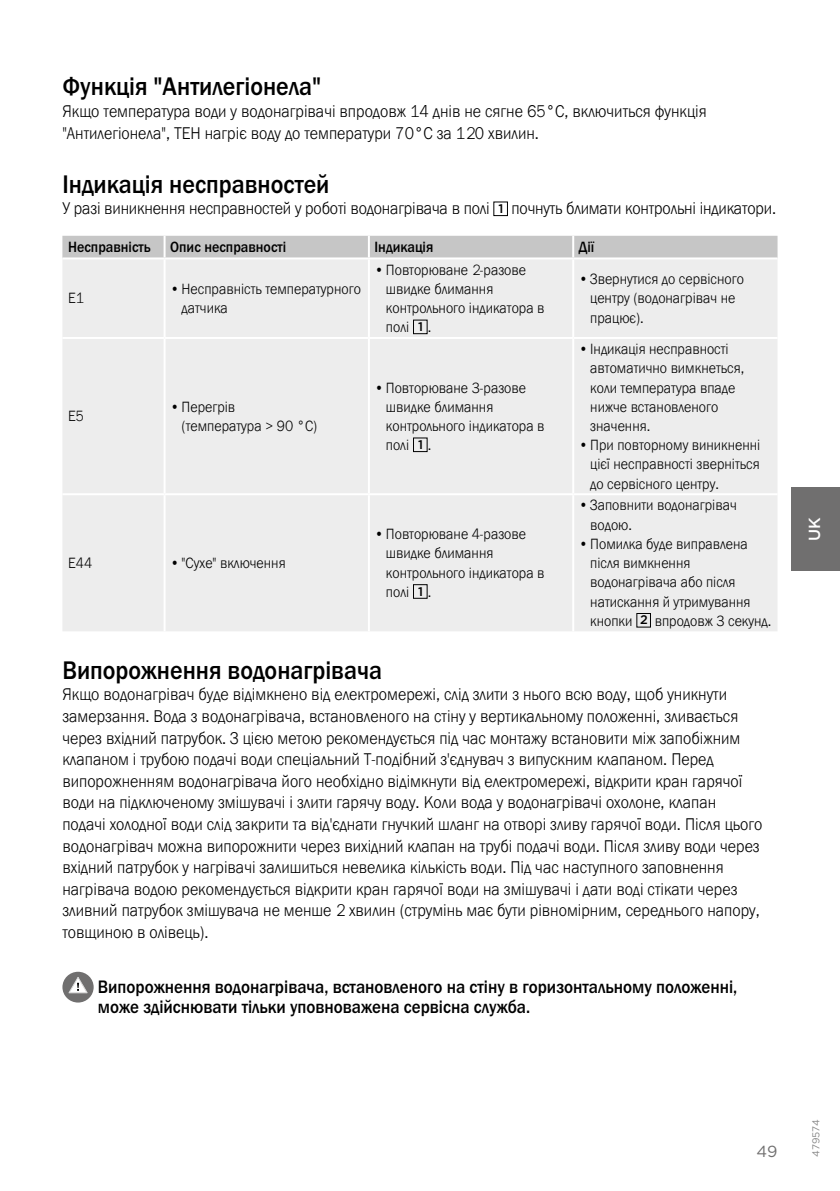
<style>
.page{position:relative;width:840px;height:1191px;background:#fff}
.page>*{position:absolute;margin:0;border:0;box-sizing:border-box;transform-origin:0 0}
.t1{font:500 26.4px "Franklin Gothic URW";color:#000;scale:.91 1}
.t2{font:500 18.8px/20.4px "Franklin Gothic URW";color:#000;scale:.91 1}
.t3{font:300 17.6px/21.6px "Franklin Gothic URW";color:#000;scale:.91 1}
.t4{font:16px "Gotham";color:#706f6f}
.t5{font:500 16px "Gotham";color:#fff}
.t6{font:300 15.4px/19.2px "Franklin Gothic URW";color:#000;scale:.91 1}
.t7{font:500 15.4px "Franklin Gothic URW";color:#000;scale:.91 1}
.t8{font:10px "Gotham";color:#878787}
.s1{font-family:"Gotham";font-weight:500;font-size:12.4px}
</style>
<div class="page">
<div style="left:62px;top:971px;width:32px;height:31px;background:#706f6f;border-radius:50%"></div>
<svg style="left:67px;top:975px;width:22px;height:19px"></svg>
<div style="left:62px;top:236px;width:715px;height:21px;background:#c6c6c6"></div>
<div style="left:62px;top:260px;width:715px;height:371px;background:#ededed"></div>
<hr style="left:163px;top:236px;width:2px;height:21px;background:#fff">
<hr style="left:367px;top:236px;width:2px;height:21px;background:#fff">
<hr style="left:572px;top:236px;width:2px;height:21px;background:#fff">
<hr style="left:163px;top:259px;width:2px;height:78px;background:#fff">
<hr style="left:367px;top:259px;width:2px;height:78px;background:#fff">
<hr style="left:572px;top:259px;width:2px;height:78px;background:#fff">
<hr style="left:62px;top:337px;width:102px;height:2px;background:#fff">
<hr style="left:164px;top:337px;width:204px;height:2px;background:#fff">
<hr style="left:163px;top:339px;width:2px;height:154px;background:#fff">
<hr style="left:368px;top:337px;width:205px;height:2px;background:#fff">
<hr style="left:367px;top:339px;width:2px;height:154px;background:#fff">
<hr style="left:573px;top:337px;width:204px;height:2px;background:#fff">
<hr style="left:572px;top:339px;width:2px;height:154px;background:#fff">
<hr style="left:62px;top:493px;width:102px;height:2px;background:#fff">
<hr style="left:164px;top:493px;width:204px;height:2px;background:#fff">
<hr style="left:163px;top:495px;width:2px;height:136px;background:#fff">
<hr style="left:368px;top:493px;width:205px;height:2px;background:#fff">
<hr style="left:367px;top:495px;width:2px;height:136px;background:#fff">
<hr style="left:573px;top:493px;width:204px;height:2px;background:#fff">
<hr style="left:572px;top:495px;width:2px;height:136px;background:#fff">
<div style="left:413px;top:319px;width:14px;height:15px;border:1px solid #000"></div>
<div style="left:413px;top:437px;width:14px;height:15px;border:1px solid #000"></div>
<div style="left:413px;top:584px;width:14px;height:15px;border:1px solid #000"></div>
<div style="left:791px;top:487px;width:48px;height:84px;background:#706f6f"></div>
<h1 class="t1" style="left:62px;top:70px;width:286px">Функція "Антилегіонела"</h1>
<p class="t3" style="left:62px;top:100px;width:709px">Якщо температура води у водонагрівачі впродовж 14 днів не сягне 65°C, включиться функція "Антилегіонела", ТЕН нагріє воду до температури 70°C за 120 хвилин.</p>
<h1 class="t1" style="left:62px;top:167px;width:295px">Індикація несправностей</h1>
<p class="t3" style="left:62px;top:198px;width:785px">У разі виникнення несправностей у роботі водонагрівача в полі <span class="s1">1</span> почнуть блимати контрольні індикатори.</p>
<p class="t7" style="left:68px;top:238px;width:92px">Несправність</p>
<p class="t7" style="left:170px;top:238px;width:129px">Опис несправності</p>
<p class="t7" style="left:374px;top:238px;width:66px">Індикація</p>
<p class="t7" style="left:578px;top:238px;width:18px">Дії</p>
<p class="t6" style="left:68px;top:289px;width:19px">E1</p>
<p class="t6" style="left:181px;top:279px;width:198px;text-indent:-11px">• Несправність температурного датчика</p>
<p class="t6" style="left:385px;top:260px;width:176px;text-indent:-11px">• Повторюване 2-разове швидке блимання контрольного індикатора в полі <span class="s1">1</span> .</p>
<p class="t6" style="left:590px;top:270px;width:170px;text-indent:-11px">• Звернутися до сервісного центру (водонагрівач не працює).</p>
<p class="t6" style="left:68px;top:407px;width:19px">E5</p>
<p class="t6" style="left:181px;top:397px;width:151px;text-indent:-11px">• Перегрів (температура &gt; 90 °C)</p>
<p class="t6" style="left:68px;top:553px;width:28px">E44</p>
<p class="t6" style="left:170px;top:553px;width:128px">• "Сухе" включення</p>
<p class="t6" style="left:385px;top:378px;width:176px;text-indent:-11px">• Повторюване 3-разове швидке блимання контрольного індикатора в полі <span class="s1">1</span> .</p>
<p class="t6" style="left:386px;top:525px;width:176px;text-indent:-11px">• Повторюване 4-разове швидке блимання контрольного індикатора в полі <span class="s1">1</span> .</p>
<p class="t6" style="left:590px;top:339px;width:171px;text-indent:-11px">• Індикація несправності автоматично вимкнеться, коли температура впаде нижче встановленого значення.</p>
<p class="t6" style="left:590px;top:436px;width:188px;text-align:justify;text-indent:-11px">• При повторному виникненні цієї несправності зверніться до сервісного центру.</p>
<p class="t6" style="left:590px;top:496px;width:162px;text-indent:-11px">• Заповнити водонагрівач водою.</p>
<p class="t6" style="left:590px;top:534px;width:200px;text-indent:-11px">• Помилка буде виправлена після вимкнення водонагрівача або після натискання й утримування кнопки <span class="s1">2</span> впродовж 3 секунд.</p>
<h1 class="t1" style="left:62px;top:653px;width:352px">Випорожнення водонагрівача</h1>
<p class="t3" style="left:62px;top:684px;width:770px">Якщо водонагрівач буде відімкнено від електромережі, слід злити з нього всю воду, щоб уникнути замерзання. Вода з водонагрівача, встановленого на стіну у вертикальному положенні, зливається через вхідний патрубок. З цією метою рекомендується під час монтажу встановити між запобіжним клапаном і трубою подачі води спеціальний Т-подібний з'єднувач з випускним клапаном. Перед випорожненням водонагрівача його необхідно відімкнути від електромережі, відкрити кран гарячої води на підключеному змішувачі і злити гарячу воду. Коли вода у водонагрівачі охолоне, клапан подачі холодної води слід закрити та від'єднати гнучкий шланг на отворі зливу гарячої води. Після цього водонагрівач можна випорожнити через вихідний клапан на трубі подачі води. Після зливу води через вхідний патрубок у нагрівачі залишиться невелика кількість води. Під час наступного заповнення нагрівача водою рекомендується відкрити кран гарячої води на змішувачі і дати воді стікати через зливний патрубок змішувача не менше 2 хвилин (струмінь має бути рівномірним, середнього напору, товщиною в олівець).</p>
<p class="t2" style="left:98px;top:976px;width:703px">Випорожнення водонагрівача, встановленого на стіну в горизонтальному положенні, може здійснювати тільки уповноважена сервісна служба.</p>
<p class="t5" style="left:803px;top:541px;width:25px;rotate:-90deg">UK</p>
<p class="t4" style="left:756px;top:1140px;width:22px">49</p>
<p class="t8" style="left:809px;top:1157px;width:39px;rotate:-90deg">479574</p>
</div>
